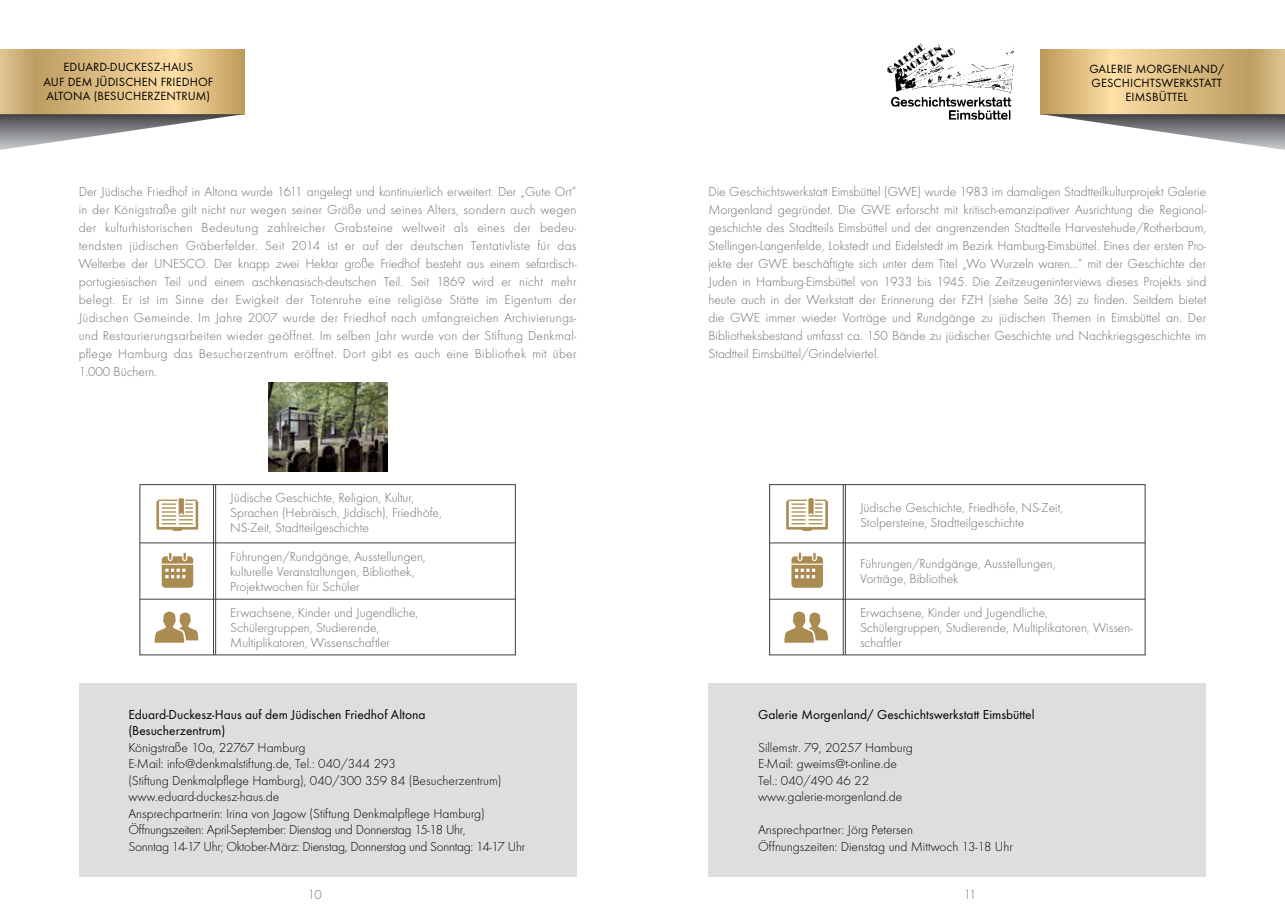
<style>
.page{position:relative;width:1285px;height:919px;background:#fff}
.page>*{position:absolute;margin:0;border:0;box-sizing:border-box;transform-origin:0 0}
.t1{font:300 13.5px/18px "Futura T";color:#6d6e71}
.t2{font:300 13.5px/16.5px "Futura T";color:#000}
.t3{font:13.5px/16.5px "Futura T";color:#000}
.t4{font:12.3px/14.4px "Futura T";letter-spacing:.01em;color:#000;text-align:center}
</style>
<div class="page">
<svg style="left:0;top:49px;width:244px;height:65px"></svg>
<svg style="left:0;top:114px;width:244px;height:36px"></svg>
<div style="left:79px;top:682px;width:497px;height:194px;background:#dcdedf"></div>
<div style="left:140px;top:484px;width:375px;height:171px;border:1px solid #414042"></div>
<svg style="left:156px;top:498px;width:42px;height:33px"></svg>
<svg style="left:162px;top:552px;width:31px;height:35px"></svg>
<svg style="left:155px;top:611px;width:43px;height:31px"></svg>
<hr style="left:140px;top:542px;width:375px;height:1px;background:#414042">
<hr style="left:140px;top:599px;width:375px;height:1px;background:#414042">
<hr style="left:213px;top:484px;width:1px;height:171px;background:#414042">
<hr style="left:215px;top:484px;width:1px;height:171px;background:#414042">
<img style="left:268px;top:383px;width:119px;height:88px">
<div style="left:708px;top:682px;width:497px;height:194px;background:#dcdedf"></div>
<img style="left:887px;top:43px;width:127px;height:77px">
<svg style="left:1040px;top:49px;width:244px;height:65px"></svg>
<svg style="left:1040px;top:114px;width:244px;height:36px"></svg>
<div style="left:769px;top:484px;width:375px;height:171px;border:1px solid #414042"></div>
<svg style="left:786px;top:498px;width:41px;height:33px"></svg>
<svg style="left:791px;top:552px;width:31px;height:35px"></svg>
<svg style="left:784px;top:611px;width:43px;height:31px"></svg>
<hr style="left:769px;top:542px;width:375px;height:1px;background:#414042">
<hr style="left:769px;top:599px;width:375px;height:1px;background:#414042">
<hr style="left:842px;top:484px;width:1px;height:171px;background:#414042">
<hr style="left:845px;top:484px;width:1px;height:171px;background:#414042">
<p class="t4" style="left:43px;top:60px;width:171px">EDUARD-DUCKESZ-HAUS<br>AUF DEM JÜDISCHEN FRIEDHOF<br>ALTONA (BESUCHERZENTRUM)</p>
<p class="t1" style="left:79px;top:183px;width:499px;text-align:justify">Der Jüdische Friedhof in Altona wurde 1611 angelegt und kontinuierlich erweitert. Der „Gute Ort“ in der Königstraße gilt nicht nur wegen seiner Größe und seines Alters, sondern auch wegen der kulturhistorischen Bedeutung zahlreicher Grabsteine weltweit als eines der bedeu&shy;tendsten jüdischen Gräberfelder. Seit 2014 ist er auf der deutschen Tentativliste für das Welterbe der UNESCO. Der knapp zwei Hektar große Friedhof besteht aus einem sefardisch&shy;portugiesischen Teil und einem aschkenasisch-deutschen Teil. Seit 1869 wird er nicht mehr belegt. Er ist im Sinne der Ewigkeit der Totenruhe eine religiöse Stätte im Eigentum der Jüdischen Gemeinde. Im Jahre 2007 wurde der Friedhof nach umfangreichen Archivierungs&shy;und Restaurierungsarbeiten wieder geöffnet. Im selben Jahr wurde von der Stiftung Denkmal&shy;pflege Hamburg das Besucherzentrum eröffnet. Dort gibt es auch eine Bibliothek mit über 1.000 Büchern.</p>
<p class="t1" style="left:230px;top:490px;width:213px;line-height:15px">Jüdische Geschichte, Religion, Kultur,<br>Sprachen (Hebräisch, Jiddisch), Friedhöfe,<br>NS-Zeit, Stadtteilgeschichte</p>
<p class="t1" style="left:230px;top:548px;width:197px;line-height:15px">Führungen/Rundgänge, Ausstellungen, kulturelle Veranstaltungen, Bibliothek,<br>Projektwochen für Schüler</p>
<p class="t1" style="left:230px;top:605px;width:189px;line-height:15px">Erwachsene, Kinder und Jugendliche,<br>Schülergruppen, Studierende,<br>Multiplikatoren, Wissenschaftler</p>
<p class="t3" style="left:128px;top:705px;width:298px">Eduard-Duckesz-Haus auf dem Jüdischen Friedhof Altona (Besucherzentrum)</p>
<p class="t2" style="left:128px;top:738px;width:398px">Königstraße 10a, 22767 Hamburg<br>E-Mail: info@denkmalstiftung.de, Tel.: 040/344 293<br>(Stiftung Denkmalpflege Hamburg), 040/300 359 84 (Besucherzentrum) www.eduard-duckesz-haus.de<br>Ansprechpartnerin: Irina von Jagow (Stiftung Denkmalpflege Hamburg)<br>Öffnungszeiten: April-September: Dienstag und Donnerstag 15-18 Uhr,<br>Sonntag 14-17 Uhr; Oktober-März: Dienstag, Donnerstag und Sonntag: 14-17 Uhr</p>
<p class="t1" style="left:308px;top:884px;width:16px">10</p>
<p class="t4" style="left:1089px;top:61px;width:136px">GALERIE MORGENLAND/<br>GESCHICHTSWERKSTATT<br>EIMSBÜTTEL</p>
<p class="t1" style="left:708px;top:183px;width:499px;text-align:justify">Die Geschichtswerkstatt Eimsbüttel (GWE) wurde 1983 im damaligen Stadtteilkulturprojekt Galerie Morgenland gegründet. Die GWE erforscht mit kritisch-emanzipativer Ausrichtung die Regional&shy;geschichte des Stadtteils Eimsbüttel und der angrenzenden Stadtteile Harvestehude/Rotherbaum, Stellingen-Langenfelde, Lokstedt und Eidelstedt im Bezirk Hamburg-Eimsbüttel. Eines der ersten Pro&shy;jekte der GWE beschäftigte sich unter dem Titel „Wo Wurzeln waren...“ mit der Geschichte der Juden in Hamburg-Eimsbüttel von 1933 bis 1945. Die Zeitzeugeninterviews dieses Projekts sind heute auch in der Werkstatt der Erinnerung der FZH (siehe Seite 36) zu finden. Seitdem bietet die GWE immer wieder Vorträge und Rundgänge zu jüdischen Themen in Eimsbüttel an. Der Bibliotheksbestand umfasst ca. 150 Bände zu jüdischer Geschichte und Nachkriegsgeschichte im Stadtteil Eimsbüttel/Grindelviertel.</p>
<p class="t1" style="left:859px;top:499px;width:204px;line-height:15px">Jüdische Geschichte, Friedhöfe, NS-Zeit,<br>Stolpersteine, Stadtteilgeschichte</p>
<p class="t1" style="left:859px;top:555px;width:197px;line-height:15px">Führungen/Rundgänge, Ausstellungen,<br>Vorträge, Bibliothek</p>
<p class="t1" style="left:859px;top:604px;width:274px;line-height:15px">Erwachsene, Kinder und Jugendliche,<br>Schülergruppen, Studierende, Multiplikatoren, Wissen&shy;schaftler</p>
<p class="t3" style="left:758px;top:705px;width:278px">Galerie Morgenland/ Geschichtswerkstatt Eimsbüttel</p>
<p class="t2" style="left:758px;top:738px;width:156px">Sillemstr. 79, 20257 Hamburg<br>E-Mail: gweims@t-online.de<br>Tel.: 040/490 46 22 www.galerie-morgenland.de</p>
<p class="t2" style="left:758px;top:821px;width:256px">Ansprechpartner: Jörg Petersen<br>Öffnungszeiten: Dienstag und Mittwoch 13-18 Uhr</p>
<p class="t1" style="left:963px;top:884px;width:14px">11</p>
</div>
